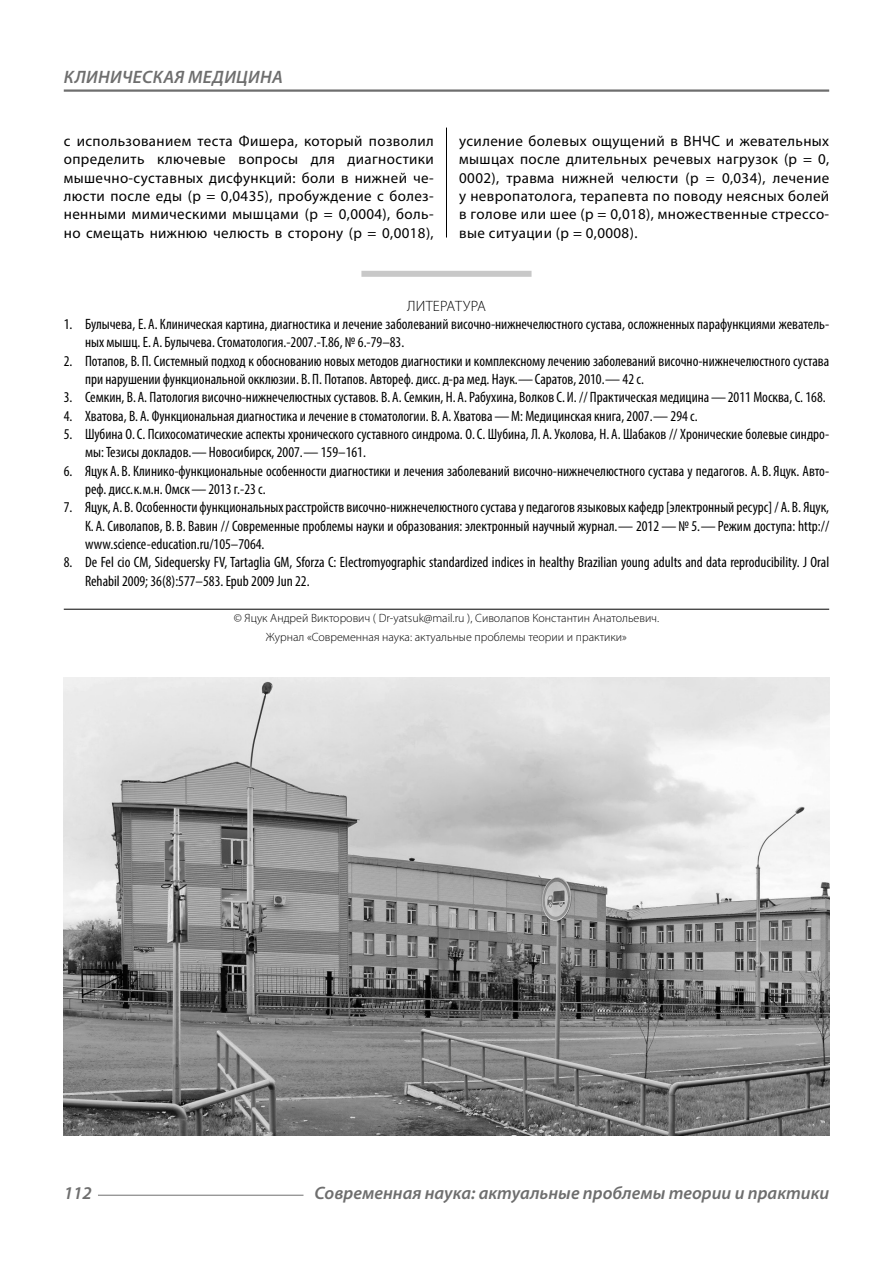
<style>
.page{position:relative;width:893px;height:1263px;background:#fff}
.page>*{position:absolute;margin:0;border:0;box-sizing:border-box;transform-origin:0 0}
.t1{font:italic 600 18px "Myriad Pro";color:#6e6e6e}
.t2{font:italic 600 18px "Myriad Pro";letter-spacing:.02em;color:#6e6e6e}
.t3{font:condensed 15px/18.3px "Myriad Pro";color:#000}
.Normal{font:15px/18.3px "Myriad Pro";letter-spacing:.025em;color:#000;text-align:justify}
.Literature{font:300 15px "Myriad Pro";letter-spacing:.02em;color:#000}
.Copy{font:300 12px/18.3px "Myriad Pro";color:#000;text-align:center}
</style>
<div class="page">
<hr style="left:98px;top:1195px;width:205px;height:1px;background:#6e6e6e">
<hr style="left:64px;top:89px;width:765px;height:3px;background:#6e6e6e">
<div style="left:361px;top:271px;width:170px;height:6px;background:#c8c8c8"></div>
<hr style="left:64px;top:609px;width:765px;height:1px;background:#000">
<img style="left:64px;top:677px;width:765px;height:458px">
<hr style="left:446px;top:128px;width:1px;height:109px;background:#000">
<p class="t2" style="left:64px;top:66px;width:220px">КЛИНИЧЕСКАЯ МЕДИЦИНА</p>
<p class="Normal" style="left:64px;top:131px;width:371px">с использованием теста Фишера, который позволил определить ключевые вопросы для диагностики мышечно-суставных дисфункций: боли в нижней че&shy;люсти после еды (p = 0,0435), пробуждение с болез&shy;ненными мимическими мышцами (p = 0,0004), боль&shy;но смещать нижнюю челюсть в сторону (p = 0,0018),</p>
<p class="Normal" style="left:459px;top:131px;width:371px">усиление болевых ощущений в ВНЧС и жевательных мышцах после длительных речевых нагрузок (p = 0, 0002), травма нижней челюсти (p = 0,034), лечение у невропатолога, терапевта по поводу неясных болей в голове или шее (p = 0,018), множественные стрессо&shy;вые ситуации (p = 0,0008).</p>
<p class="Literature" style="left:407px;top:297px;width:80px">ЛИТЕРАТУРА</p>
<p class="t3" style="left:85px;top:315px;width:746px;text-indent:-21px">1. Булычева, Е. А. Клиническая картина, диагностика и лечение заболеваний височно-нижнечелюстного сустава, осложненных парафункциями жеватель&shy;ных мышц. Е. А. Булычева. Стоматология.-2007.-Т.86, № 6.-79–83.</p>
<p class="t3" style="left:85px;top:351px;width:746px;text-indent:-21px">2. Потапов, В. П. Системный подход к обоснованию новых методов диагностики и комплексному лечению заболеваний височно-нижнечелюстного сустава при нарушении функциональной окклюзии. В. П. Потапов. Автореф. дисс. д-ра мед. Наук.—Саратов, 2010.— 42 с.</p>
<p class="t3" style="left:64px;top:388px;width:763px">3. Семкин, В. А. Патология височно-нижнечелюстных суставов. В. А. Семкин, Н. А. Рабухина, Волков С. И. // Практическая медицина—2011 Москва, С. 168.</p>
<p class="t3" style="left:64px;top:406px;width:635px">4. Хватова, В. А. Функциональная диагностика и лечение в стоматологии. В. А. Хватова—М: Медицинская книга, 2007.— 294 с.</p>
<p class="t3" style="left:85px;top:425px;width:746px;text-indent:-21px">5. Шубина О.С. Психосоматические аспекты хронического суставного синдрома. О.С. Шубина, Л. А. Уколова, Н. А. Шабаков // Хронические болевые синдро&shy;мы: Тезисы докладов.—Новосибирск, 2007.— 159–161.</p>
<p class="t3" style="left:85px;top:461px;width:746px;text-indent:-21px">6. Яцук А. В. Клинико-функциональные особенности диагностики и лечения заболеваний височно-нижнечелюстного сустава у педагогов. А. В. Яцук. Авто&shy;реф. дисс.к.м.н. Омск—2013 г.-23 с.</p>
<p class="t3" style="left:85px;top:498px;width:746px;text-align:justify;text-indent:-21px">7. Яцук, А. В. Особенности функциональных расстройств височно-нижнечелюстного сустава у педагогов языковых кафедр [электронный ресурс] / А. В. Яцук, К. А. Сиволапов, В. В. Вавин // Современные проблемы науки и образования: электронный научный журнал.— 2012—№ 5.—Режим доступа: http:// www.science-education.ru/105–7064.</p>
<p class="t3" style="left:85px;top:553px;width:746px;text-indent:-21px">8. De Fel cio CM, Sidequersky FV, Tartaglia GM, Sforza C: Electromyographic standardized indices in healthy Brazilian young adults and data reproducibility. J Oral<br>Rehabil 2009; 36(8):577–583. Epub 2009 Jun 22.</p>
<p class="Copy" style="left:234px;top:609px;width:427px">© Яцук Андрей Викторович ( Dr-yatsuk@mail.ru ), Сиволапов Константин Анатольевич.<br>Журнал «Современная наука: актуальные проблемы теории и практики»</p>
<p class="t1" style="left:64px;top:1182px;width:30px">112</p>
<p class="t1" style="left:315px;top:1182px;width:516px">Современная наука: актуальные проблемы теории и практики</p>
</div>
